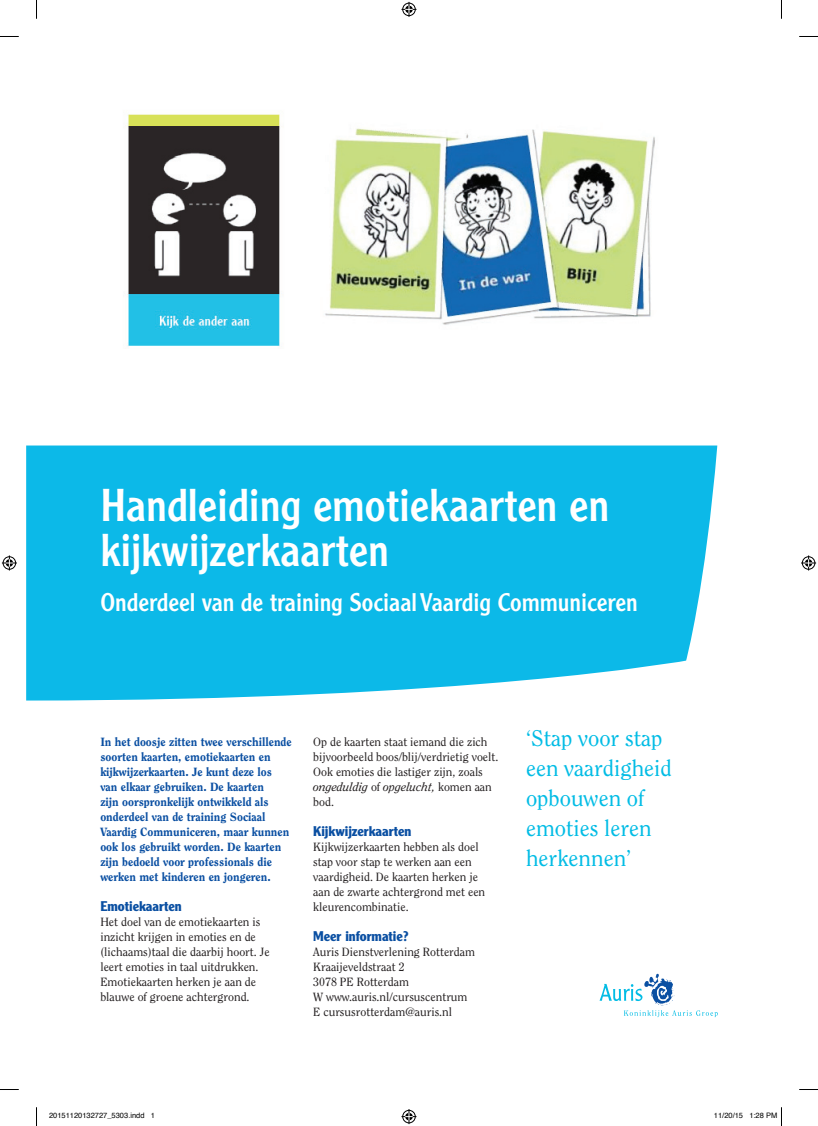
<style>
.page{position:relative;width:818px;height:1126px;background:#fff}
.page>*{position:absolute;margin:0;border:0;box-sizing:border-box;transform-origin:0 0}
.t1{font:45px/45px "Clearface Gothic LT Std";color:#fff}
.t2{font:25px "Clearface Gothic LT Std";color:#fff}
.t3{font:22.5px/30px "Clearface Std";color:#02bce5}
.t4{font:700 13.75px "Clearface Gothic LT Std";color:#0a4fa2}
.t5{font:11.88px/15px "Clearface Std";color:#231f20}
.t6{font:800 11.88px/15px "Clearface Std";color:#0a4fa2}
.t7{font:7.5px "Helvetica";color:#000}
.s1{font-style:italic}
</style>
<div class="page">
<img style="left:127px;top:114px;width:528px;height:232px">
<svg style="left:599px;top:973px;width:118px;height:44px"></svg>
<svg style="left:26px;top:445px;width:690px;height:255px;fill:#0cb9e8"></svg>
<svg style="left:0;top:36px;width:19px;height:1px"></svg>
<svg style="left:799px;top:36px;width:18px;height:1px"></svg>
<svg style="left:0;top:1089px;width:19px;height:1px"></svg>
<svg style="left:799px;top:1089px;width:18px;height:1px"></svg>
<svg style="left:36px;top:0;width:1px;height:19px"></svg>
<svg style="left:36px;top:1107px;width:1px;height:18px"></svg>
<svg style="left:401px;top:2px;width:15px;height:15px"></svg>
<svg style="left:401px;top:1109px;width:15px;height:14px"></svg>
<svg style="left:2px;top:555px;width:15px;height:15px"></svg>
<svg style="left:801px;top:555px;width:14px;height:15px"></svg>
<h1 class="t1" style="left:100px;top:481px;width:510px">Handleiding emotiekaarten en kijkwijzerkaarten</h1>
<h2 class="t2" style="left:100px;top:586px;width:538px">Onderdeel van de training Sociaal Vaardig Communiceren</h2>
<p class="t6" style="left:100px;top:734px;width:193px">In het doosje zitten twee verschillende soorten kaarten, emotiekaarten en kijkwijzerkaarten. Je kunt deze los van elkaar gebruiken. De kaarten<br>zijn oorspronkelijk ontwikkeld als onderdeel van de training Sociaal Vaardig Communiceren, maar kunnen ook los gebruikt worden. De kaarten zijn bedoeld voor professionals die werken met kinderen en jongeren.</p>
<p class="t4" style="left:100px;top:897px;width:83px">Emotiekaarten</p>
<p class="t5" style="left:100px;top:914px;width:171px">Het doel van de emotiekaarten is inzicht krijgen in emoties en de (lichaams)taal die daarbij hoort. Je leert emoties in taal uitdrukken.<br>Emotiekaarten herken je aan de blauwe of groene achtergrond.</p>
<p class="t5" style="left:313px;top:734px;width:187px">Op de kaarten staat iemand die zich bijvoorbeeld boos/blij/verdrietig voelt.<br>Ook emoties die lastiger zijn, zoals <span class="s1">ongeduldig</span> of <span class="s1">opgelucht,</span> komen aan bod.</p>
<p class="t4" style="left:313px;top:822px;width:99px">Kijkwijzerkaarten</p>
<p class="t5" style="left:313px;top:839px;width:173px">Kijkwijzerkaarten hebben als doel stap voor stap te werken aan een vaardigheid. De kaarten herken je aan de zwarte achtergrond met een kleurencombinatie.</p>
<p class="t4" style="left:313px;top:927px;width:97px">Meer informatie?</p>
<p class="t5" style="left:313px;top:944px;width:163px">Auris Dienstverlening Rotterdam<br>Kraaijeveldstraat 2<br>3078 PE Rotterdam<br>W www.auris.nl/cursuscentrum<br>E cursusrotterdam@auris.nl</p>
<h3 class="t3" style="left:525px;top:722px;width:147px">‘Stap voor stap een vaardigheid opbouwen of emoties leren herkennen’</h3>
<p class="t7" style="left:49px;top:1109px;width:107px">20151120132727_5303.indd 1</p>
<p class="t7" style="left:713px;top:1109px;width:65px">11/20/15 1:28 PM</p>
</div>
